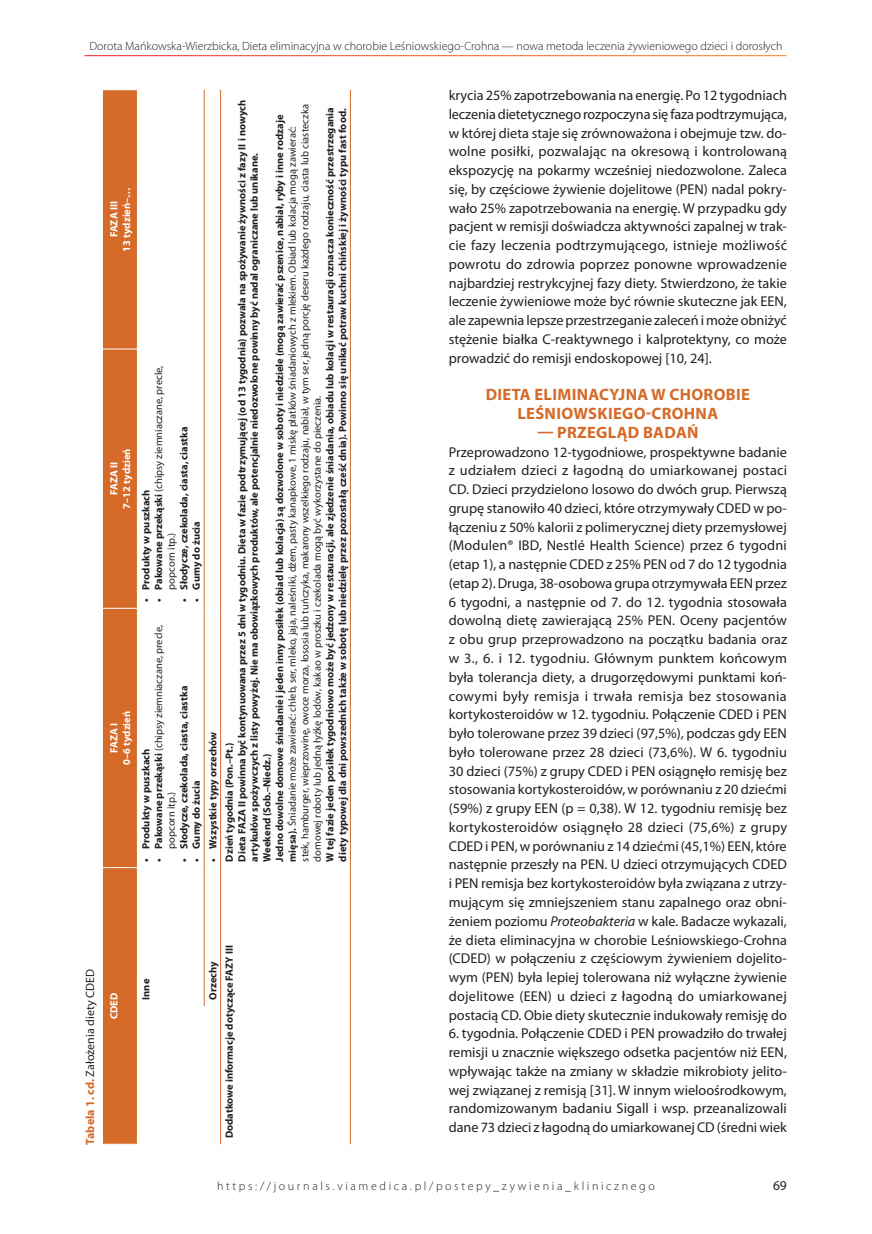
<style>
.page{position:relative;width:872px;height:1234px;background:#fff}
.page>*{position:absolute;margin:0;border:0;box-sizing:border-box;transform-origin:0 0}
.t1{font:700 16.5px/18.8px "Myriad Pro";letter-spacing:.02em;color:#d56a29;text-align:center}
.t2{font:14.25px/18.8px "Myriad Pro";color:#231f20;text-align:justify}
.t3{font:13.5px "Myriad Pro";color:#231f20}
.t4{font:300 12px "Myriad Pro";color:#231f20}
.t5{font:300 12px "Myriad Pro";letter-spacing:.22em;color:#231f20}
.t6{font:12px "Myriad Pro";color:#231f20}
.t7{font:700 10.5px/12.6px "Myriad Pro";color:#231f20}
.t8{font:10.5px/12.6px "Myriad Pro";color:#231f20}
.t9{font:700 10.5px/12.6px "Myriad Pro";color:#fff;text-align:center}
.s1{font-style:italic}
.s2{font-weight:400}
.s3{font-weight:700}
.s4{font-weight:700;color:#d56a29}
</style>
<div class="page">
<div style="left:103px;top:90px;width:34px;height:1053px;background:#d56a29"></div>
<hr style="left:103px;top:867px;width:34px;height:1px;background:#fff">
<hr style="left:103px;top:607px;width:34px;height:1px;background:#fff">
<hr style="left:103px;top:348px;width:34px;height:1px;background:#fff">
<hr style="left:204px;top:867px;width:1px;height:138px;background:#d56a29">
<hr style="left:204px;top:608px;width:1px;height:259px;background:#d56a29">
<hr style="left:204px;top:349px;width:1px;height:259px;background:#d56a29">
<hr style="left:204px;top:90px;width:1px;height:259px;background:#d56a29">
<hr style="left:220px;top:867px;width:1px;height:138px;background:#d56a29">
<hr style="left:220px;top:608px;width:1px;height:259px;background:#d56a29">
<hr style="left:220px;top:349px;width:1px;height:259px;background:#d56a29">
<hr style="left:220px;top:90px;width:1px;height:259px;background:#d56a29">
<hr style="left:350px;top:1005px;width:1px;height:138px;background:#d56a29">
<hr style="left:350px;top:867px;width:1px;height:138px;background:#d56a29">
<hr style="left:350px;top:608px;width:1px;height:259px;background:#d56a29">
<hr style="left:350px;top:349px;width:1px;height:259px;background:#d56a29">
<hr style="left:350px;top:90px;width:1px;height:259px;background:#d56a29">
<hr style="left:220px;top:1005px;width:1px;height:138px;background:#d56a29">
<p class="t4" style="left:89px;top:39px;width:694px">Dorota Mańkowska-Wierzbicka, Dieta eliminacyjna w chorobie Leśniowskiego-Crohna — nowa metoda leczenia żywieniowego dzieci i dorosłych</p>
<p class="t2" style="left:449px;top:86px;width:340px">krycia 25% zapotrzebowania na energię. Po 12 tygodniach leczenia dietetycznego rozpoczyna się faza podtrzymująca, w której dieta staje się zrównoważona i obejmuje tzw. do&shy;wolne posiłki, pozwalając na okresową i kontrolowaną ekspozycję na pokarmy wcześniej niedozwolone. Zaleca się, by częściowe żywienie dojelitowe (PEN) nadal pokry&shy;wało 25% zapotrzebowania na energię. W przypadku gdy pacjent w remisji doświadcza aktywności zapalnej w trak&shy;cie fazy leczenia podtrzymującego, istnieje możliwość powrotu do zdrowia poprzez ponowne wprowadzenie najbardziej restrykcyjnej fazy diety. Stwierdzono, że takie leczenie żywieniowe może być równie skuteczne jak EEN, ale zapewnia lepsze przestrzeganie zaleceń i może obniżyć stężenie białka C-reaktywnego i kalprotektyny, co może prowadzić do remisji endoskopowej [10, 24].</p>
<p class="t1" style="left:485px;top:385px;width:266px">DIETA ELIMINACYJNA W CHOROBIE<br>LEŚNIOWSKIEGO-CROHNA</p>
<p class="t1" style="left:537px;top:422px;width:163px">— PRZEGLĄD BADAŃ</p>
<p class="t2" style="left:449px;top:442px;width:340px">Przeprowadzono 12-tygodniowe, prospektywne badanie z udziałem dzieci z łagodną do umiarkowanej postaci CD. Dzieci przydzielono losowo do dwóch grup. Pierwszą grupę stanowiło 40 dzieci, które otrzymywały CDED w po&shy;łączeniu z 50% kalorii z polimerycznej diety przemysłowej (Modulen® IBD, Nestlé Health Science) przez 6 tygodni (etap 1), a następnie CDED z 25% PEN od 7 do 12 tygodnia (etap 2). Druga, 38-osobowa grupa otrzymywała EEN przez 6 tygodni, a następnie od 7. do 12. tygodnia stosowała dowolną dietę zawierającą 25% PEN. Oceny pacjentów z obu grup przeprowadzono na początku badania oraz w 3., 6. i 12. tygodniu. Głównym punktem końcowym była tolerancja diety, a drugorzędowymi punktami koń&shy;cowymi były remisja i trwała remisja bez stosowania kortykosteroidów w 12. tygodniu. Połączenie CDED i PEN było tolerowane przez 39 dzieci (97,5%), podczas gdy EEN było tolerowane przez 28 dzieci (73,6%). W 6. tygodniu 30 dzieci (75%) z grupy CDED i PEN osiągnęło remisję bez stosowania kortykosteroidów, w porównaniu z 20 dziećmi (59%) z grupy EEN (p = 0,38). W 12. tygodniu remisję bez kortykosteroidów osiągnęło 28 dzieci (75,6%) z grupy CDED i PEN, w porównaniu z 14 dziećmi (45,1%) EEN, które następnie przeszły na PEN. U dzieci otrzymujących CDED i PEN remisja bez kortykosteroidów była związana z utrzy&shy;mującym się zmniejszeniem stanu zapalnego oraz obni&shy;żeniem poziomu <span class="s1">Proteobakteria</span> w kale. Badacze wykazali, że dieta eliminacyjna w chorobie Leśniowskiego-Crohna (CDED) w połączeniu z częściowym żywieniem dojelito&shy;wym (PEN) była lepiej tolerowana niż wyłączne żywienie dojelitowe (EEN) u dzieci z łagodną do umiarkowanej postacią CD. Obie diety skutecznie indukowały remisję do</p>
<p class="t2" style="left:449px;top:1023px;width:340px">6. tygodnia. Połączenie CDED i PEN prowadziło do trwałej remisji u znacznie większego odsetka pacjentów niż EEN, wpływając także na zmiany w składzie mikrobioty jelito&shy;wej związanej z remisją [31]. W innym wieloośrodkowym, randomizowanym badaniu Sigall i wsp. przeanalizowali dane 73 dzieci z łagodną do umiarkowanej CD (średni wiek</p>
<p class="t7" style="left:222px;top:861px;width:763px;rotate:-90deg">Dzień tygodnia (Pon.–Pt.)<br>Dieta FAZA II powinna być kontynuowana przez 5 dni w tygodniu. Dieta w fazie podtrzymującej (od 13 tygodnia) pozwala na spożywanie żywności z fazy II i nowych artykułów spożywczych z listy powyżej. Nie ma obowiązkowych produktów, ale potencjalnie niedozwolone powinny być nadal ograniczane lub unikane.<br>Weekend (Sob.–Niedz.)<br>Jedno dowolne domowe śniadanie i jeden inny posiłek (obiad lub kolacja) są dozwolone w soboty i niedziele (mogą zawierać pszenice, nabiał, ryby i inne rodzaje mięsa). <span class="s2">Śniadanie może zawierać: chleb, ser, mleko, jaja, naleśniki, dżem, pasty kanapkowe, 1 miskę płatków śniadaniowych z mlekiem. Obiad lub kolacja mogą zawierać:<br>stek, hamburger, wieprzowinę, owoce morza, łososia lub tuńczyka, makarony wszelkiego rodzaju, nabiał, w tym ser, jedną porcję deseru każdego rodzaju, ciasta lub ciasteczka domowej roboty lub jedną łyżkę lodów, kakao w proszku i czekolada mogą być wykorzystane do pieczenia.</span></p>
<p class="t7" style="left:323px;top:861px;width:755px;rotate:-90deg">W tej fazie jeden posiłek tygodniowo może być jedzony w restauracji, ale zjedzenie śniadania, obiadu lub kolacji w restauracji oznacza konieczność przestrzegania diety typowej dla dni powszednich także w sobotę lub niedzielę przez pozostałą cześć dnia). Powinno się unikać potraw kuchni chińskiej i żywności typu fast food.</p>
<p class="t9" style="left:107px;top:251px;width:66px;rotate:-90deg">FAZA III<br>13 tydzień–…</p>
<p class="t8" style="left:152px;top:589px;width:225px;text-indent:-13px;rotate:-90deg"><span class="s3">• Pakowane przekąski</span> (chipsy ziemniaczane, precle, popcorn itp.)</p>
<p class="t7" style="left:177px;top:602px;width:177px;rotate:-90deg">• Słodycze, czekolada, ciasta, ciastka</p>
<p class="t9" style="left:107px;top:508px;width:61px;rotate:-90deg">FAZA II<br>7–12 tydzień</p>
<p class="t7" style="left:139px;top:602px;width:114px;rotate:-90deg">• Produkty w puszkach</p>
<p class="t7" style="left:190px;top:602px;width:83px;rotate:-90deg">• Gumy do żucia</p>
<p class="t8" style="left:152px;top:848px;width:225px;text-indent:-13px;rotate:-90deg"><span class="s3">• Pakowane przekąski</span> (chipsy ziemniaczane, precle, popcorn itp.)</p>
<p class="t7" style="left:177px;top:861px;width:177px;rotate:-90deg">• Słodycze, czekolada, ciasta, ciastka</p>
<p class="t9" style="left:107px;top:764px;width:56px;rotate:-90deg">FAZA I<br>0–6 tydzień</p>
<p class="t7" style="left:206px;top:861px;width:131px;rotate:-90deg">• Wszystkie typy orzechów</p>
<p class="t7" style="left:139px;top:861px;width:114px;rotate:-90deg">• Produkty w puszkach</p>
<p class="t7" style="left:190px;top:861px;width:83px;rotate:-90deg">• Gumy do żucia</p>
<p class="t7" style="left:222px;top:1137px;width:194px;rotate:-90deg">Dodatkowe informacje dotyczące FAZY III</p>
<p class="t7" style="left:206px;top:999px;width:40px;rotate:-90deg">Orzechy</p>
<p class="t6" style="left:83px;top:1144px;width:177px;rotate:-90deg"><span class="s4">Tabela 1. cd.</span> Założenia diety CDED</p>
<p class="t7" style="left:139px;top:999px;width:22px;rotate:-90deg">Inne</p>
<p class="t9" style="left:107px;top:1018px;width:28px;rotate:-90deg">CDED</p>
<p class="t5" style="left:217px;top:1179px;width:439px">https://journals.viamedica.pl/postepy_zywienia_klinicznego</p>
<p class="t3" style="left:773px;top:1176px;width:15px">69</p>
</div>
